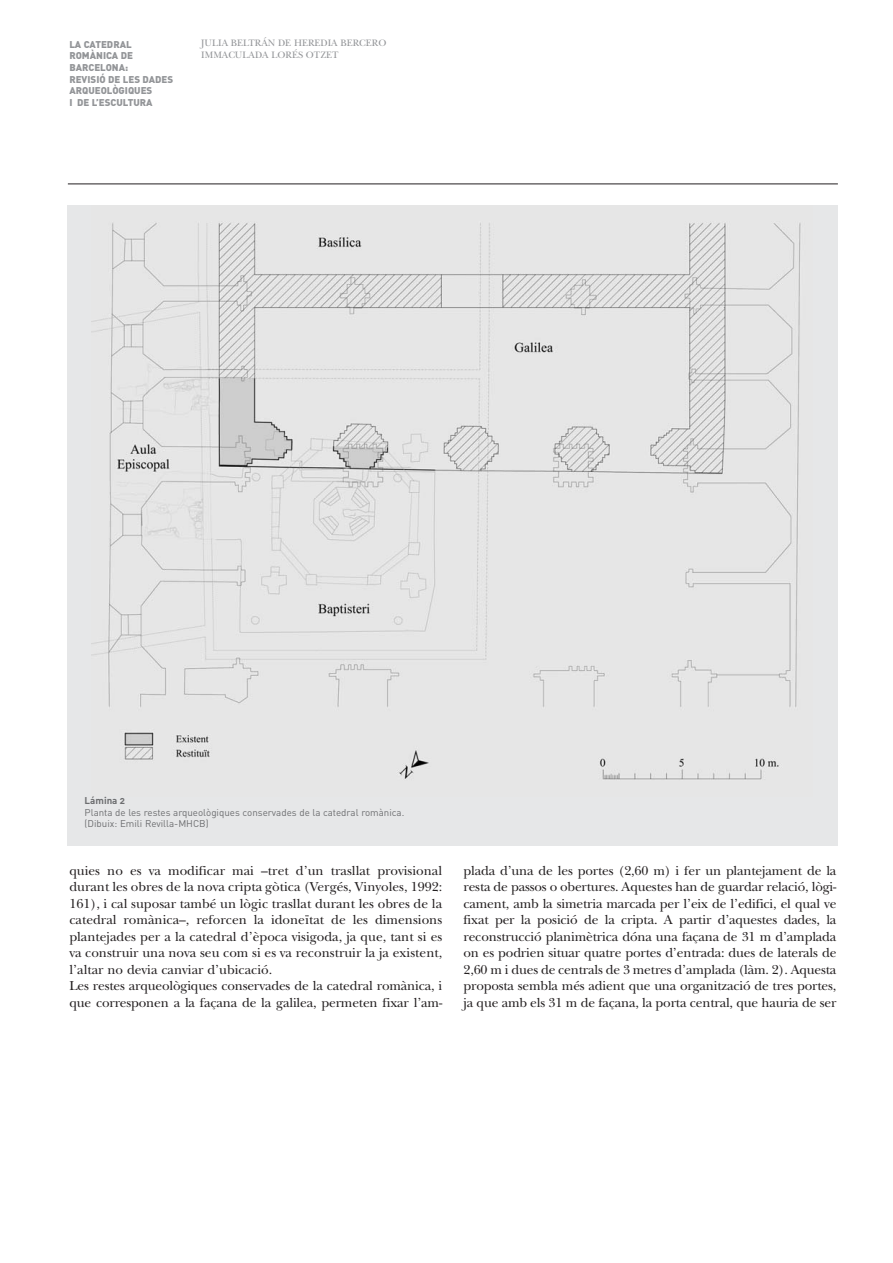
<style>
.page{position:relative;width:893px;height:1263px;background:#fff}
.page>*{position:absolute;margin:0;border:0;box-sizing:border-box;transform-origin:0 0}
.t1{font:13.5px/16.5px "New Baskerville";color:#231f20}
.t2{font:9.75px/11.7px "DIN";color:#6d6e70}
.t3{font:900 9.75px/11.7px "DIN";color:#939598}
.t4{font:9.75px/11.7px "New Baskerville";color:#939598}
.t5{font:9.75px "DIN Bold Alternate";color:#6d6e70}
</style>
<div class="page">
<hr style="left:68px;top:184px;width:769px;height:1px;background:#231f20">
<div style="left:68px;top:205px;width:769px;height:640px;background:#e6e7e8"></div>
<img style="left:91px;top:223px;width:710px;height:557px">
<p class="t3" style="left:69px;top:39px;width:105px">LA CATEDRAL<br>ROMÀNICA DE<br>BARCELONA:<br>REVISIÓ DE LES DADES<br>ARQUEOLÒGIQUES<br>I DE L’ESCULTURA</p>
<p class="t4" style="left:201px;top:38px;width:187px">JULIA BELTRÁN DE HEREDIA BERCERO<br>IMMACULADA LORÉS OTZET</p>
<p class="t5" style="left:85px;top:797px;width:42px">Lámina 2</p>
<p class="t2" style="left:85px;top:807px;width:321px">Planta de les restes arqueològiques conservades de la catedral romànica. (Dibuix: Emili Revilla-MHCB)</p>
<p class="t1" style="left:69px;top:864px;width:374px">quies no es va modificar mai –tret d’un trasllat provisional durant les obres de la nova cripta gòtica (Vergés, Vinyoles, 1992:<br>161), i cal suposar també un lògic trasllat durant les obres de la catedral romànica–, reforcen la idoneïtat de les dimensions plantejades per a la catedral d’època visigoda, ja que, tant si es va construir una nova seu com si es va reconstruir la ja existent, l’altar no devia canviar d’ubicació.<br>Les restes arqueològiques conservades de la catedral romànica, i que corresponen a la façana de la galilea, permeten fixar l’am-</p>
<p class="t1" style="left:463px;top:864px;width:374px;text-align:justify">plada d’una de les portes (2,60 m) i fer un plantejament de la resta de passos o obertures. Aquestes han de guardar relació, lògi&shy;cament, amb la simetria marcada per l’eix de l’edifici, el qual ve fixat per la posició de la cripta. A partir d’aquestes dades, la reconstrucció planimètrica dóna una façana de 31 m d’amplada on es podrien situar quatre portes d’entrada: dues de laterals de 2,60 m i dues de centrals de 3 metres d’amplada (làm. 2). Aquesta proposta sembla més adient que una organització de tres portes, ja que amb els 31 m de façana, la porta central, que hauria de ser</p>
</div>
